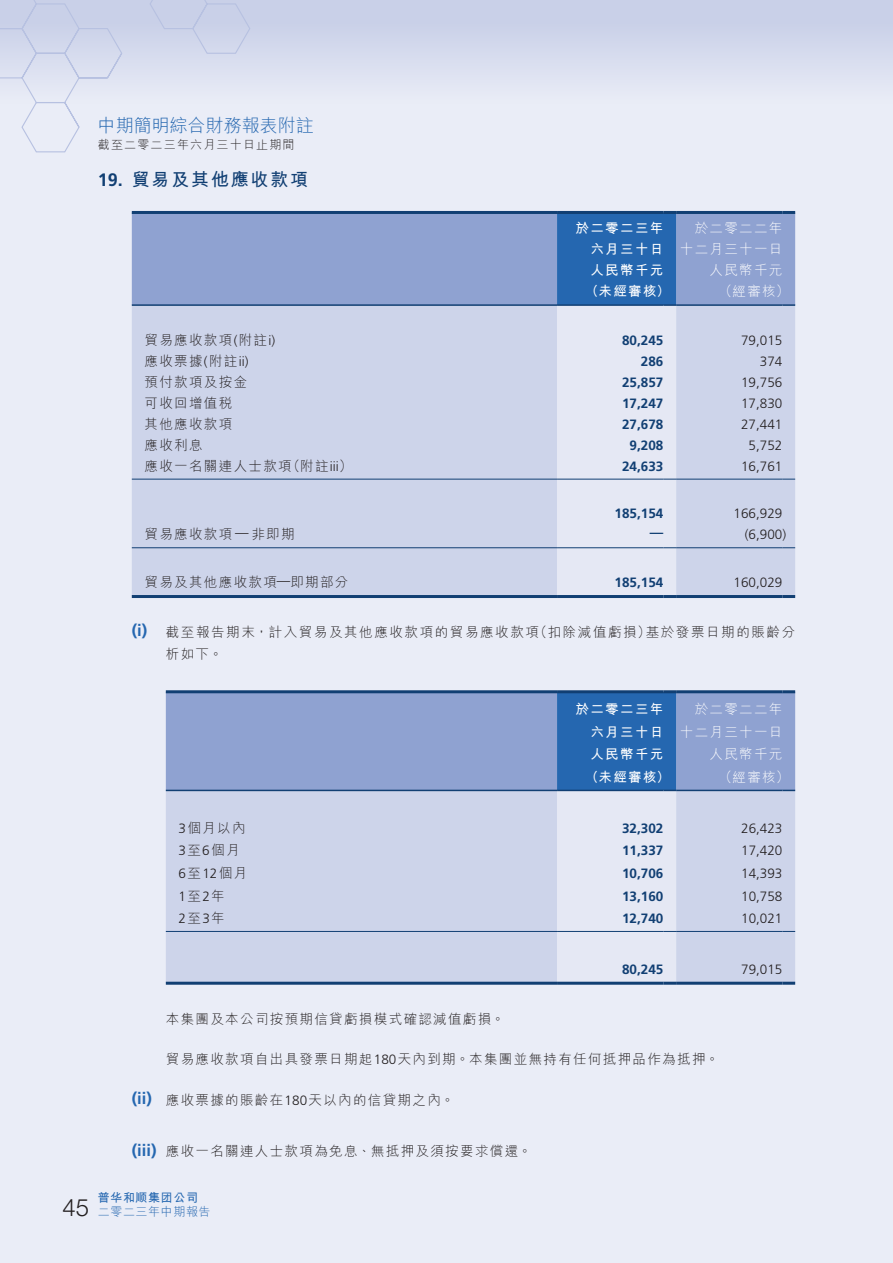
<style>
.page{position:relative;width:893px;height:1263px;background:#eaedf7}
.page>*{position:absolute;margin:0;border:0;box-sizing:border-box;transform-origin:0 0}
.t1{font:300 24px "Helvetica Neue LT Std";color:#231f20}
.t2{font:300 18px "M Hei HK";color:#2567b0}
.t3{font:700 18px "M Hei HK";letter-spacing:.1em;color:#113f73}
.t4{font:700 18px "Frutiger LT Std";color:#113f73}
.t5{font:700 16.5px "Frutiger LT Std";color:#2567b0}
.t6{font:300 13.5px "M Hei HK";letter-spacing:.1em;color:#231f20}
.t7{font:300 13.5px "Frutiger LT Std";color:#231f20}
.t8{font:700 13.5px "Frutiger LT Std";color:#113f73}
.t9{font:300 13.5px/21px "M Hei HK";letter-spacing:.1em;color:#fff;text-align:right}
.t10{font:700 13.5px/21px "M Hei HK";letter-spacing:.1em;color:#fff;text-align:right}
.t11{font:300 13.5px "M Hei HK";letter-spacing:.12em;color:#231f20}
.t12{font:300 12px "M Hei HK";letter-spacing:.1em;color:#231f20}
.t13{font:300 12px "M Hei HK";letter-spacing:.05em;color:#2567b0}
.t14{font:700 12px "M Hei HKS";letter-spacing:.05em;color:#2567b0}
.s1{font-family:"Frutiger LT Std"}
.s2{font-family:"M Hei HK"}
</style>
<div class="page">
<div style="left:0;top:0;width:893px;height:104px;background:linear-gradient(to bottom,#c3cbe5,#e8ebf6)"></div>
<hr style="left:892px;top:0;width:1px;height:104px;background:#c9d0e8">
<div style="left:132px;top:214px;width:663px;height:90px;background:#8fa2d1"></div>
<div style="left:132px;top:306px;width:663px;height:289px;background:#cdd4ea"></div>
<hr style="left:132px;top:211px;width:425px;height:3px;background:#113f73">
<hr style="left:676px;top:211px;width:106px;height:3px;background:#113f73">
<svg style="left:782px;top:211px;width:13px;height:3px"></svg>
<hr style="left:132px;top:479px;width:425px;height:1px;background:#113f73">
<hr style="left:676px;top:479px;width:106px;height:1px;background:#113f73">
<svg style="left:782px;top:479px;width:13px;height:1px"></svg>
<hr style="left:132px;top:547px;width:425px;height:1px;background:#113f73">
<hr style="left:676px;top:547px;width:106px;height:1px;background:#113f73">
<svg style="left:782px;top:547px;width:13px;height:1px"></svg>
<hr style="left:132px;top:304px;width:425px;height:2px;background:#113f73">
<hr style="left:676px;top:304px;width:106px;height:2px;background:#113f73">
<svg style="left:782px;top:304px;width:13px;height:2px"></svg>
<hr style="left:132px;top:595px;width:425px;height:3px;background:#113f73">
<svg style="left:557px;top:211px;width:119px;height:387px"></svg>
<hr style="left:676px;top:595px;width:106px;height:3px;background:#113f73">
<svg style="left:782px;top:595px;width:13px;height:3px"></svg>
<div style="left:166px;top:693px;width:629px;height:97px;background:#8fa2d1"></div>
<div style="left:166px;top:791px;width:629px;height:191px;background:#cdd4ea"></div>
<hr style="left:166px;top:690px;width:391px;height:3px;background:#113f73">
<hr style="left:676px;top:690px;width:106px;height:3px;background:#113f73">
<svg style="left:782px;top:690px;width:13px;height:3px"></svg>
<hr style="left:166px;top:931px;width:391px;height:1px;background:#113f73">
<hr style="left:676px;top:931px;width:106px;height:1px;background:#113f73">
<svg style="left:782px;top:931px;width:13px;height:1px"></svg>
<hr style="left:166px;top:790px;width:391px;height:1px;background:#113f73">
<hr style="left:676px;top:790px;width:106px;height:1px;background:#113f73">
<svg style="left:782px;top:790px;width:13px;height:1px"></svg>
<hr style="left:166px;top:982px;width:391px;height:3px;background:#113f73">
<svg style="left:557px;top:690px;width:119px;height:295px"></svg>
<hr style="left:676px;top:982px;width:106px;height:3px;background:#113f73">
<svg style="left:782px;top:982px;width:13px;height:3px"></svg>
<svg style="left:0;top:0;width:251px;height:153px"></svg>
<h2 class="t2" style="left:98px;top:116px;width:217px">中期簡明綜合財務報表附註</h2>
<h2 class="t3" style="left:132px;top:166px;width:178px">貿易及其他應收款項</h2>
<p class="t12" style="left:98px;top:139px;width:198px">截至二零二三年六月三十日止期間</p>
<h2 class="t4" style="left:98px;top:169px;width:27px">19.</h2>
<p class="t10" style="left:576px;top:217px;width:89px">於二零二三年六月三十日</p>
<p class="t9" style="left:680px;top:218px;width:104px">於二零二二年十二月三十一日人民幣千元</p>
<p class="t10" style="left:590px;top:259px;width:74px">人民幣千元</p>
<p class="t10" style="left:585px;top:280px;width:87px">（未經審核）</p>
<p class="t9" style="left:719px;top:281px;width:72px">（經審核(</p>
<p class="t6" style="left:145px;top:333px;width:132px">貿易應收款項<span class="s1">(</span>附註<span class="s1">i(</span></p>
<p class="t8" style="left:622px;top:332px;width:43px">80,245</p>
<p class="t7" style="left:741px;top:332px;width:43px">79,015</p>
<p class="t6" style="left:145px;top:354px;width:105px">應收票據<span class="s1">(</span>附註<span class="s1">ii(</span></p>
<p class="t8" style="left:641px;top:353px;width:24px">286</p>
<p class="t7" style="left:760px;top:353px;width:24px">374</p>
<p class="t6" style="left:145px;top:375px;width:104px">預付款項及按金</p>
<p class="t8" style="left:622px;top:374px;width:43px">25,857</p>
<p class="t7" style="left:741px;top:374px;width:43px">19,756</p>
<p class="t6" style="left:145px;top:396px;width:89px">可收回增值稅</p>
<p class="t8" style="left:622px;top:395px;width:43px">17,247</p>
<p class="t7" style="left:741px;top:395px;width:43px">17,830</p>
<p class="t6" style="left:145px;top:417px;width:89px">其他應收款項</p>
<p class="t8" style="left:622px;top:416px;width:43px">27,678</p>
<p class="t7" style="left:741px;top:416px;width:43px">27,441</p>
<p class="t6" style="left:145px;top:438px;width:60px">應收利息</p>
<p class="t8" style="left:630px;top:437px;width:35px">9,208</p>
<p class="t7" style="left:749px;top:437px;width:35px">5,752</p>
<p class="t6" style="left:287px;top:459px;width:67px">（附註<span class="s1">iii</span>(</p>
<p class="t6" style="left:145px;top:459px;width:149px">應收一名關連人士款項</p>
<p class="t8" style="left:622px;top:458px;width:43px">24,633</p>
<p class="t7" style="left:741px;top:458px;width:43px">16,761</p>
<p class="t8" style="left:615px;top:506px;width:50px">185,154</p>
<p class="t7" style="left:734px;top:506px;width:50px">166,929</p>
<p class="t6" style="left:145px;top:527px;width:89px">貿易應收款項</p>
<p class="t6" style="left:251px;top:527px;width:45px">非即期</p>
<p class="t7" style="left:235px;top:525px;width:15px">—</p>
<p class="t8" style="left:650px;top:525px;width:15px">—</p>
<p class="t7" style="left:745px;top:527px;width:43px">)6,900(</p>
<p class="t6" style="left:145px;top:575px;width:134px">貿易及其他應收款項</p>
<p class="t6" style="left:290px;top:575px;width:60px">即期部分</p>
<p class="t7" style="left:277px;top:573px;width:15px">—</p>
<p class="t8" style="left:615px;top:574px;width:50px">185,154</p>
<p class="t7" style="left:734px;top:575px;width:50px">160,029</p>
<p class="t5" style="left:132px;top:621px;width:17px">i( )</p>
<p class="t6" style="left:534px;top:625px;width:118px">（扣除減值虧損）</p>
<p class="t11" style="left:166px;top:625px;width:375px">截至報告期末，計入貿易及其他應收款項的貿易應收款項</p>
<p class="t11" style="left:646px;top:625px;width:151px">基於發票日期的賬齡分</p>
<p class="t6" style="left:166px;top:647px;width:58px">析如下。</p>
<p class="t10" style="left:576px;top:697px;width:89px;line-height:22.5px">於二零二三年六月三十日</p>
<p class="t9" style="left:680px;top:698px;width:104px;line-height:22.5px">於二零二二年十二月三十一日人民幣千元</p>
<p class="t10" style="left:590px;top:742px;width:74px">人民幣千元</p>
<p class="t10" style="left:585px;top:765px;width:87px">（未經審核）</p>
<p class="t9" style="left:719px;top:766px;width:72px">（經審核(</p>
<p class="t6" style="left:179px;top:821px;width:68px"><span class="s1">3</span>個月以內</p>
<p class="t8" style="left:622px;top:820px;width:43px">32,302</p>
<p class="t7" style="left:741px;top:821px;width:43px">26,423</p>
<p class="t6" style="left:179px;top:844px;width:62px"><span class="s1">3</span>至<span class="s1">6</span>個月</p>
<p class="t8" style="left:622px;top:843px;width:43px">11,337</p>
<p class="t7" style="left:741px;top:843px;width:43px">17,420</p>
<p class="t7" style="left:179px;top:866px;width:70px">6<span class="s2">至</span>12<span class="s2">個月</span></p>
<p class="t8" style="left:622px;top:865px;width:43px">10,706</p>
<p class="t7" style="left:741px;top:866px;width:43px">14,393</p>
<p class="t7" style="left:179px;top:888px;width:48px">1<span class="s2">至</span>2<span class="s2">年</span></p>
<p class="t8" style="left:622px;top:888px;width:43px">13,160</p>
<p class="t7" style="left:741px;top:888px;width:43px">10,758</p>
<p class="t7" style="left:179px;top:911px;width:48px">2<span class="s2">至</span>3<span class="s2">年</span></p>
<p class="t8" style="left:622px;top:910px;width:43px">12,740</p>
<p class="t7" style="left:741px;top:911px;width:43px">10,021</p>
<p class="t5" style="left:132px;top:1089px;width:22px">(ii)</p>
<p class="t8" style="left:622px;top:961px;width:43px">80,245</p>
<p class="t6" style="left:166px;top:1012px;width:340px">本集團及本公司按預期信貸虧損模式確認減值虧損。</p>
<p class="t6" style="left:166px;top:1052px;width:555px">貿易應收款項自出具發票日期起<span class="s1">180</span>天內到期。本集團並無持有任何抵押品作為抵押。</p>
<p class="t6" style="left:166px;top:1093px;width:290px">應收票據的賬齡在<span class="s1">180</span>天以內的信貸期之內。</p>
<p class="t5" style="left:132px;top:1140px;width:26px">(iii)</p>
<p class="t6" style="left:166px;top:1144px;width:367px">應收一名關連人士款項為免息、無抵押及須按要求償還。</p>
<h1 class="t1" style="left:63px;top:1193px;width:28px">45</h1>
<p class="t14" style="left:98px;top:1189px;width:102px">普華和順集團公司</p>
<p class="t13" style="left:98px;top:1206px;width:114px">二零二三年中期報告</p>
<p class="t7" style="left:741px;top:961px;width:43px">79,015</p>
</div>
